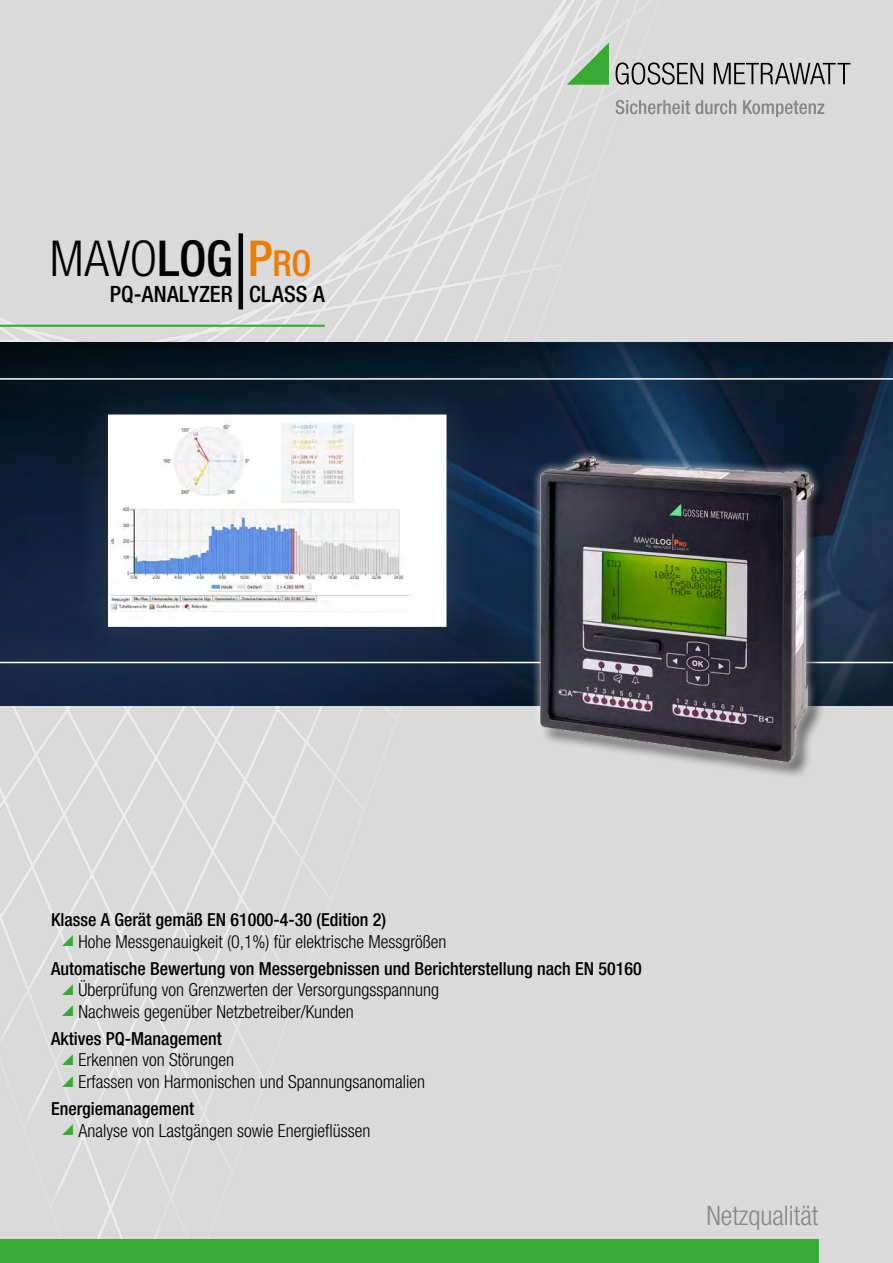
<style>
.page{position:relative;width:893px;height:1263px;background:#fff}
.page>*{position:absolute;margin:0;border:0;box-sizing:border-box;transform-origin:0 0}
.t1{font:300 condensed 49.5px "Helvetica Neue LTW1 G";color:#000}
.t2{font:300 condensed 27px "Helvetica Neue LTW1 G";color:#878786}
.t3{font:500 condensed 22.5px "Helvetica Neue LTW1 G";letter-spacing:.01em;color:#000}
.t4{font:300 condensed 18px/21.6px "Helvetica Neue LTW1 G";color:#000}
.t5{font:500 condensed 18px "Helvetica Neue LTW1 G";color:#000}
.s1{font-weight:500}
.s2{font-weight:500;color:#ef7c00}
.s3{font-weight:500;font-size:36px;color:#ef7c00}
</style>
<div class="page">
<div style="left:702px;top:0;width:191px;height:1263px;background:#dadada"></div>
<div style="left:0;top:0;width:702px;height:1239px;background:#dadada"></div>
<img style="left:0;top:419px;width:893px;height:287px">
<svg style="left:616px;top:63px;width:87px;height:22px;background:#999"></svg>
<svg style="left:714px;top:63px;width:136px;height:21px;background:#9b9b9b"></svg>
<svg style="left:616px;top:100px;width:120px;height:14px;background:#b9b9b9"></svg>
<svg style="left:743px;top:100px;width:81px;height:16px"></svg>
<svg style="left:567px;top:43px;width:42px;height:42px;background:#89c387"></svg>
<div style="left:0;top:1239px;width:818px;height:24px;background:#38aa34"></div>
<hr style="left:239px;top:233px;width:4px;height:76px;background:#000">
<div style="left:77px;top:383px;width:401px;height:275px;background:#fff;opacity:.75"></div>
<hr style="left:0;top:325px;width:325px;height:2px;background:#38aa34">
<div style="left:0;top:339px;width:893px;height:80px;background:#fff;opacity:.75"></div>
<hr style="left:0;top:378px;width:893px;height:2px;background:#fff">
<div style="left:0;top:623px;width:893px;height:79px;background:#fff;opacity:.75"></div>
<hr style="left:0;top:662px;width:893px;height:1px;background:#fff">
<div style="left:540px;top:457px;width:291px;height:322px;background:#000;opacity:.5"></div>
<div style="left:531px;top:447px;width:292px;height:324px;background:#fff;opacity:.75"></div>
<img style="left:540px;top:456px;width:273px;height:306px">
<svg style="left:62px;top:935px;width:11px;height:11px"></svg>
<svg style="left:62px;top:984px;width:11px;height:11px"></svg>
<svg style="left:62px;top:1005px;width:11px;height:11px"></svg>
<svg style="left:62px;top:1054px;width:11px;height:11px"></svg>
<svg style="left:62px;top:1075px;width:11px;height:11px"></svg>
<svg style="left:62px;top:1124px;width:11px;height:11px"></svg>
<h1 class="t1" style="left:50px;top:230px;width:260px">MAVO<span class="s1">LOG</span> <span class="s2">P</span><span class="s3">ro</span></h1>
<p class="t3" style="left:110px;top:280px;width:216px">PQ-ANALYZER CLASS A</p>
<p class="t5" style="left:51px;top:909px;width:337px">Klasse A Gerät gemäß EN 61000-4-30 (Edition 2)</p>
<p class="t4" style="left:79px;top:931px;width:370px">Hohe Messgenauigkeit (0,1%) für elektrische Messgrößen</p>
<p class="t5" style="left:51px;top:957px;width:592px">Automatische Bewertung von Messergebnissen und Berichterstellung nach EN 50160</p>
<p class="t4" style="left:79px;top:979px;width:362px">Überprüfung von Grenzwerten der Versorgungsspannung<br>Nachweis gegenüber Netzbetreiber/Kunden</p>
<p class="t5" style="left:51px;top:1028px;width:172px">Aktives PQ-Management</p>
<p class="t4" style="left:79px;top:1049px;width:348px">Erkennen von Störungen<br>Erfassen von Harmonischen und Spannungsanomalien</p>
<p class="t5" style="left:51px;top:1098px;width:145px">Energiemanagement</p>
<p class="t4" style="left:79px;top:1120px;width:293px">Analyse von Lastgängen sowie Energieflüssen</p>
<h2 class="t2" style="left:706px;top:1199px;width:113px">Netzqualität</h2>
</div>
